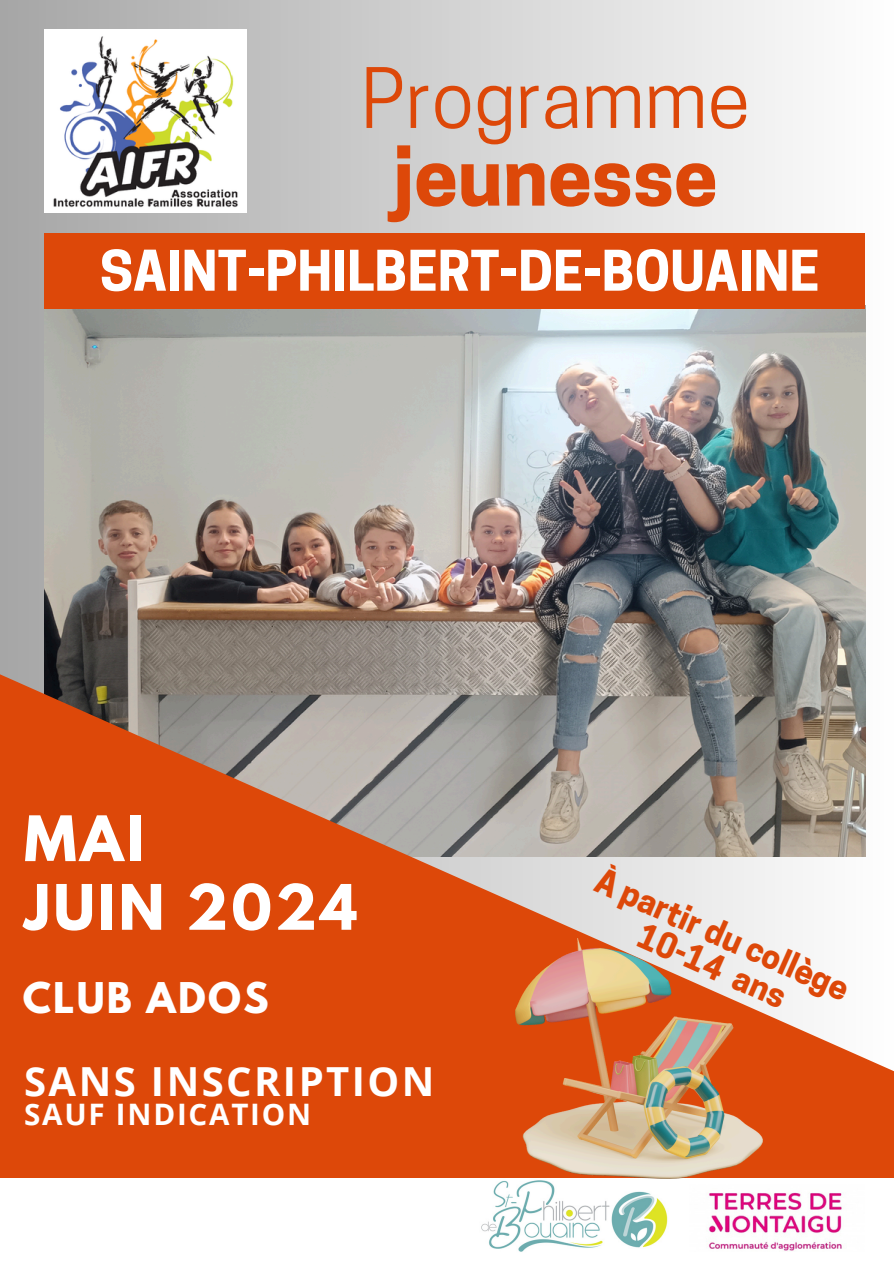
<style>
.page{position:relative;width:894px;height:1264px;background:#fff}
.page>*{position:absolute;margin:0;border:0;box-sizing:border-box;transform-origin:0 0}
.t1{font:78px/77.7px "Cooper Hewitt";color:#dd4809;text-align:center}
.t2{font:700 55.5px/68.7px "League Spartan";letter-spacing:.06em;color:#fff}
.t3{font:700 52.5px "Cooper Hewitt";color:#fff}
.t4{font:700 40.05px "Open Sans";letter-spacing:.06em;color:#fff}
.t5{font:700 37.5px "League Spartan";letter-spacing:.06em;color:#fff}
.t6{font:700 33px "Cooper Hewitt";color:#dd4809}
.t7{font:700 29.55px "Open Sans";letter-spacing:.06em;color:#fff}
.s1{font-weight:700}
</style>
<div class="page">
<div style="left:0;top:0;width:893px;height:1263px;background:linear-gradient(to right,#a6a6a6,#fefefe)"></div>
<img style="left:45px;top:305px;width:820px;height:295px">
<svg style="left:0;top:600px;width:893px;height:578px;background:#c17654"></svg>
<img style="left:45px;top:29px;width:201px;height:184px">
<div style="left:45px;top:233px;width:819px;height:76px;background:#dd4809"></div>
<div style="left:0;top:1178px;width:893px;height:85px;background:#fff"></div>
<img style="left:708px;top:1192px;width:134px;height:59px">
<img style="left:481px;top:1178px;width:189px;height:74px">
<img style="left:515px;top:938px;width:247px;height:240px">
<p class="t1" style="left:360px;top:70px;width:390px">Programme <span class="s1">jeunesse</span></p>
<h3 class="t3" style="left:100px;top:251px;width:720px">SAINT-PHILBERT-DE-BOUAINE</h3>
<p class="t2" style="left:24px;top:811px;width:334px">MAI<br>JUIN 2024</p>
<h3 class="t5" style="left:23px;top:979px;width:247px">CLUB ADOS</h3>
<p class="t4" style="left:24px;top:1053px;width:411px">SANS INSCRIPTION</p>
<p class="t7" style="left:24px;top:1093px;width:288px">SAUF INDICATION</p>
<p class="t6" style="left:602px;top:867px;width:275px;rotate:24deg">À partir du collège</p>
<h1 class="t6" style="left:644px;top:922px;width:160px;rotate:24deg">10-14 ans</h1>
</div>
